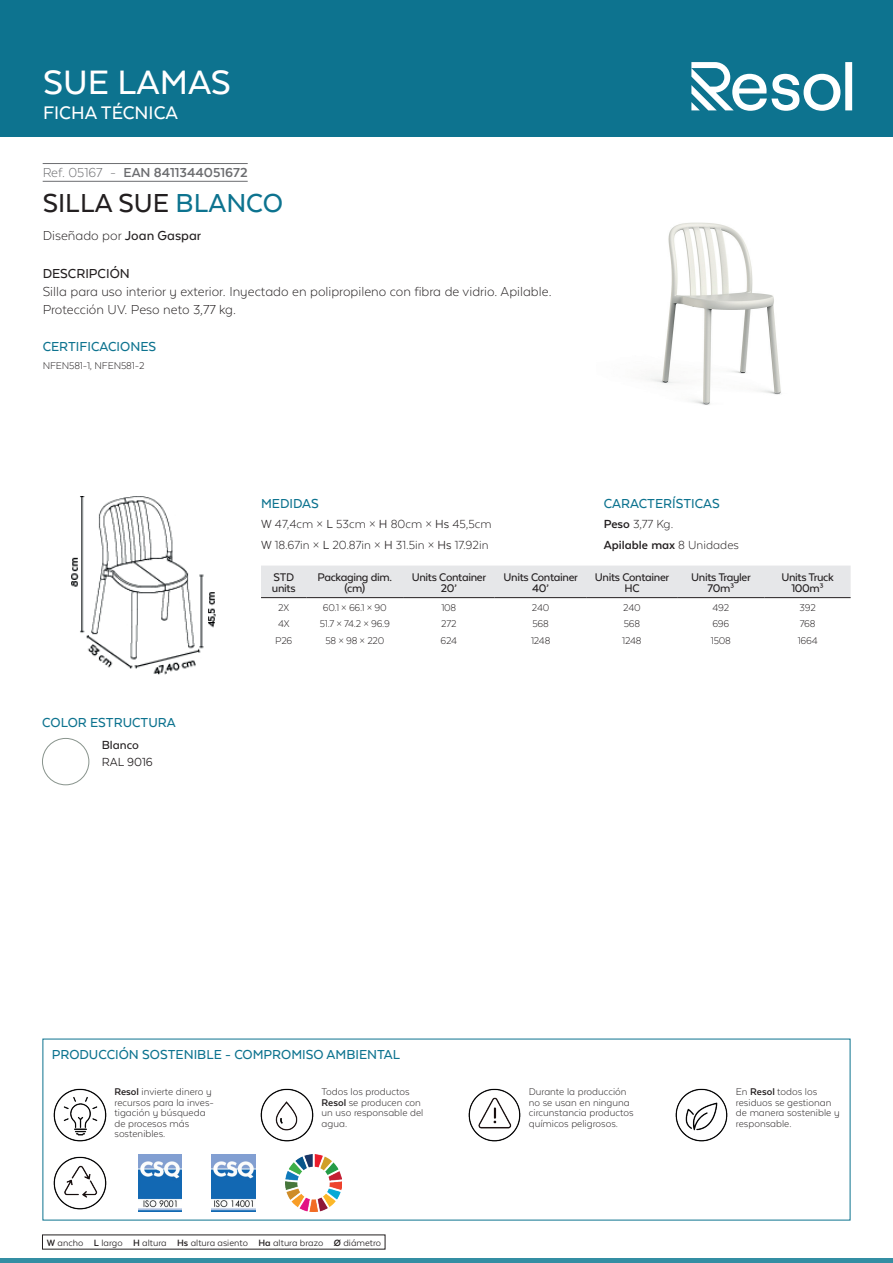
<style>
.page{position:relative;width:893px;height:1263px;background:#fff}
.page>*{position:absolute;margin:0;border:0;box-sizing:border-box;transform-origin:0 0}
.t1{font:500 39px "Texta Alt";color:#fff}
.t2{font:500 30px "Texta Alt";color:#231f20}
.t3{font:500 21px "Texta Alt";color:#fff}
.t4{font:300 15px/18px "Texta Alt";color:#231f20}
.t5{font:500 15px "Texta Alt";color:#0d738f}
.t6{font:700 15px "Texta Alt";color:#6c6d70}
.t7{font:500 15px "Texta Alt";color:#231f20}
.t8{font:300 13.5px/20.4px "Texta Alt";color:#231f20}
.t9{font:13.5px "Texta Alt";color:#231f20}
.t10{font:500 13.5px "Texta Alt";color:#231f20}
.t11{font:500 12.75px/10.5px "Texta Alt";letter-spacing:-.025em;color:#231f20;text-align:center}
.t12{font:300 11.25px/10.5px "Texta Alt";color:#231f20}
.t13{font:10.5px "Texta Alt";color:#231f20}
.s1{font-weight:300}
.s2{color:#0d738f}
.s3{font-weight:500}
.s4{font-weight:700}
.s5{font-weight:400}
</style>
<div class="page">
<div style="left:0;top:0;width:893px;height:137px;background:#0d738f"></div>
<hr style="left:0;top:1259px;width:893px;height:4px;background:#348ea3">
<svg style="left:691px;top:62px;width:161px;height:49px"></svg>
<hr style="left:43px;top:163px;width:205px;height:1px;background:#6c6d70">
<hr style="left:43px;top:181px;width:205px;height:1px;background:#6c6d70">
<img style="left:648px;top:222px;width:133px;height:183px">
<img style="left:42px;top:738px;width:47px;height:47px;border-radius:23px">
<div style="left:42px;top:738px;width:47px;height:47px;border:1px solid #89948d;border-radius:50%"></div>
<img style="left:71px;top:496px;width:145px;height:179px">
<div style="left:261px;top:565px;width:590px;height:32px;background:#e6e7e9"></div>
<hr style="left:261px;top:597px;width:46px;height:1px;background:#231f20">
<hr style="left:307px;top:597px;width:96px;height:1px;background:#231f20">
<hr style="left:403px;top:597px;width:92px;height:1px;background:#231f20">
<hr style="left:495px;top:597px;width:92px;height:1px;background:#231f20">
<hr style="left:587px;top:597px;width:90px;height:1px;background:#231f20">
<hr style="left:677px;top:597px;width:88px;height:1px;background:#231f20">
<hr style="left:765px;top:597px;width:86px;height:1px;background:#231f20">
<img style="left:53px;top:1088px;width:54px;height:54px">
<img style="left:260px;top:1088px;width:54px;height:54px">
<img style="left:468px;top:1088px;width:53px;height:54px">
<img style="left:675px;top:1088px;width:53px;height:54px">
<img style="left:53px;top:1156px;width:54px;height:54px">
<img style="left:138px;top:1155px;width:44px;height:56px">
<img style="left:212px;top:1155px;width:43px;height:56px">
<img style="left:285px;top:1155px;width:57px;height:56px">
<h1 class="t1" style="left:43px;top:62px;width:189px">SUE LAMAS</h1>
<h3 class="t3" style="left:43px;top:102px;width:136px">FICHA TÉCNICA</h3>
<h3 class="t6" style="left:43px;top:164px;width:207px"><span class="s1">Ref. 05167 -</span> EAN 8411344051672</h3>
<h2 class="t2" style="left:43px;top:188px;width:242px">SILLA SUE <span class="s2">BLANCO</span></h2>
<h3 class="t4" style="left:43px;top:226px;width:160px">Diseñado por <span class="s3">Joan Gaspar</span></h3>
<h3 class="t7" style="left:43px;top:265px;width:89px">DESCRIPCIÓN</h3>
<h3 class="t4" style="left:43px;top:282px;width:510px">Silla para uso interior y exterior. Inyectado en polipropileno con fibra de vidrio. Apilable.<br>Protección UV. Peso neto 3,77 kg.</h3>
<h3 class="t5" style="left:43px;top:339px;width:115px">CERTIFICACIONES</h3>
<p class="t12" style="left:43px;top:360px;width:103px">NFEN581-1, NFEN581-2</p>
<h3 class="t5" style="left:42px;top:714px;width:135px">COLOR ESTRUCTURA</h3>
<p class="t10" style="left:102px;top:738px;width:39px">Blanco</p>
<p class="t9" style="left:102px;top:755px;width:52px">RAL 9016</p>
<h3 class="t5" style="left:604px;top:495px;width:117px">CARACTERÍSTICAS</h3>
<p class="t8" style="left:604px;top:514px;width:137px"><span class="s4">Peso</span> 3,77 Kg.<br><span class="s4">Apilable max</span> 8 Unidades</p>
<h3 class="t5" style="left:261px;top:495px;width:59px">MEDIDAS</h3>
<p class="t8" style="left:261px;top:514px;width:232px"><span class="s5">W</span> 47,4cm × <span class="s5">L</span> 53cm × <span class="s5">H</span> 80cm × <span class="s5">Hs</span> 45,5cm<br><span class="s5">W</span> 18.67in × <span class="s5">L</span> 20.87in × <span class="s5">H</span> 31.5in × <span class="s5">Hs</span> 17.92in</p>
<p class="t11" style="left:272px;top:572px;width:25px;text-align:left">STD units</p>
<p class="t11" style="left:317px;top:572px;width:76px">Packaging dim. (cm)</p>
<p class="t11" style="left:412px;top:572px;width:76px">Units Container<br>20’</p>
<p class="t11" style="left:504px;top:572px;width:76px">Units Container<br>40’</p>
<p class="t11" style="left:595px;top:572px;width:76px">Units Container<br>HC</p>
<p class="t11" style="left:691px;top:572px;width:61px">Units Trayler<br>70m³</p>
<p class="t11" style="left:781px;top:572px;width:54px">Units Truck<br>100m³</p>
<p class="t12" style="left:278px;top:602px;width:12px">2X</p>
<p class="t12" style="left:323px;top:602px;width:65px">60.1 × 66.1 × 90</p>
<p class="t12" style="left:441px;top:602px;width:16px">108</p>
<p class="t12" style="left:532px;top:602px;width:19px">240</p>
<p class="t12" style="left:623px;top:602px;width:19px">240</p>
<p class="t12" style="left:712px;top:602px;width:18px">492</p>
<p class="t12" style="left:799px;top:602px;width:18px">392</p>
<p class="t12" style="left:278px;top:619px;width:13px">4X</p>
<p class="t12" style="left:320px;top:619px;width:72px">51.7 × 74.2 × 96.9</p>
<p class="t12" style="left:441px;top:619px;width:17px">272</p>
<p class="t12" style="left:532px;top:619px;width:18px">568</p>
<p class="t12" style="left:624px;top:619px;width:18px">568</p>
<p class="t12" style="left:712px;top:619px;width:19px">696</p>
<p class="t12" style="left:800px;top:619px;width:17px">768</p>
<p class="t12" style="left:275px;top:636px;width:19px">P26</p>
<p class="t12" style="left:325px;top:636px;width:60px">58 × 98 × 220</p>
<p class="t12" style="left:441px;top:636px;width:18px">624</p>
<p class="t12" style="left:531px;top:636px;width:21px">1248</p>
<p class="t12" style="left:622px;top:636px;width:21px">1248</p>
<p class="t12" style="left:711px;top:636px;width:22px">1508</p>
<p class="t12" style="left:798px;top:636px;width:21px">1664</p>
<h3 class="t5" style="left:52px;top:1047px;width:350px">PRODUCCIÓN SOSTENIBLE - COMPROMISO AMBIENTAL</h3>
<p class="t12" style="left:114px;top:1086px;width:101px"><span class="s4">Resol</span> invierte dinero y recursos para la inves&shy;tigación y búsqueda de procesos más sostenibles.</p>
<p class="t12" style="left:322px;top:1086px;width:103px">Todos los productos<br><span class="s4">Resol</span> se producen con un uso responsable del agua.</p>
<p class="t12" style="left:529px;top:1086px;width:106px">Durante la producción no se usan en ninguna circunstancia productos químicos peligrosos.</p>
<p class="t12" style="left:736px;top:1086px;width:105px">En <span class="s4">Resol</span> todos los residuos se gestionan de manera sostenible y responsable.</p>
<p class="t13" style="left:47px;top:1237px;width:336px"><span class="s4">W</span> ancho <span class="s4">L</span> largo <span class="s4">H</span> altura <span class="s4">Hs</span> altura asiento <span class="s4">Ha</span> altura brazo <span class="s4">Ø</span> diámetro</p>
</div>
